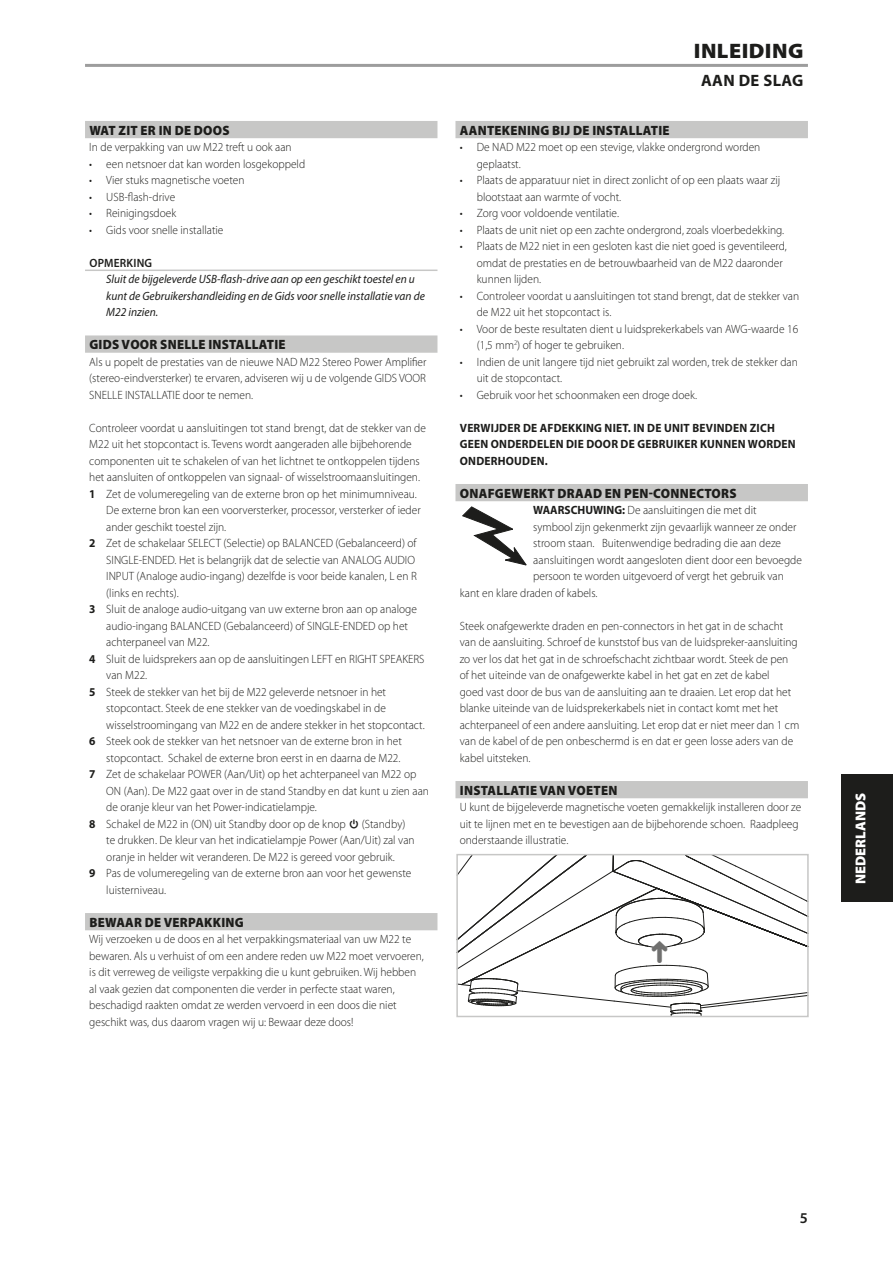
<style>
.page{position:relative;width:893px;height:1263px;background:#fff}
.page>*{position:absolute;margin:0;border:0;box-sizing:border-box;transform-origin:0 0}
.Body_copy_-_header{font:900 21px "Myriad Pro";letter-spacing:.02em;color:#1d1d1b;scale:1.05 1}
.Body_copy_-_header-2{font:700 16.5px "Myriad Pro";letter-spacing:.02em;color:#1d1d1b}
.t1{font:600 15px "Myriad Pro";color:#1d1d1b}
.t2{font:900 14.4px "Myriad Pro";color:#fff}
.Body_copy_-_sub-sect{font:900 13.5px "Myriad Pro";letter-spacing:.02em;color:#1d1d1b;scale:.95 1}
.Body_copy_-_indent_1{font:300 12px/16.5px "Myriad Pro";color:#1d1d1b;scale:.95 1}
.Body_copy_-_normal{font:300 12px/16.5px "Myriad Pro";color:#1d1d1b;scale:.95 1}
.Body_copy_-_note{font:italic 12px/16.5px "Myriad Pro";color:#1d1d1b;scale:.95 1}
.Body_copy_-_sub-sect-2{font:700 12px/16.5px "Myriad Pro";letter-spacing:.02em;color:#1d1d1b;scale:.95 1}
.Body_copy_-_note_hea{font:600 12px "Myriad Pro";letter-spacing:.02em;color:#1d1d1b;scale:.95 1}
.s1{font-weight:700}
</style>
<div class="page">
<hr style="left:85px;top:64px;width:723px;height:3px;background:#9d9d9d">
<div style="left:85px;top:121px;width:352px;height:17px;background:#c7c7c6"></div>
<hr style="left:85px;top:270px;width:352px;height:1px;background:#c7c7c6">
<div style="left:85px;top:335px;width:352px;height:18px;background:#c7c7c6"></div>
<div style="left:85px;top:913px;width:352px;height:17px;background:#c7c7c6"></div>
<div style="left:455px;top:121px;width:353px;height:17px;background:#c7c7c6"></div>
<div style="left:455px;top:484px;width:353px;height:17px;background:#c7c7c6"></div>
<div style="left:455px;top:781px;width:353px;height:17px;background:#c7c7c6"></div>
<svg style="left:462px;top:507px;width:64px;height:58px"></svg>
<div style="left:842px;top:774px;width:51px;height:128px;background:#1d1d1b"></div>
<svg style="left:457px;top:854px;width:351px;height:162px"></svg>
<p class="Body_copy_-_sub-sect" style="left:89px;top:121px;width:149px">WAT ZIT ER IN DE DOOS</p>
<p class="Body_copy_-_normal" style="left:89px;top:139px;width:214px">In de verpakking van uw M22 treft u ook aan</p>
<p class="Body_copy_-_indent_1" style="left:89px;top:155px;width:229px"><span class="s1">·</span> een netsnoer dat kan worden losgekoppeld</p>
<p class="Body_copy_-_indent_1" style="left:89px;top:172px;width:165px"><span class="s1">·</span> Vier stuks magnetische voeten</p>
<p class="Body_copy_-_indent_1" style="left:89px;top:188px;width:92px"><span class="s1">·</span> USB-flash-drive</p>
<p class="Body_copy_-_indent_1" style="left:89px;top:205px;width:93px"><span class="s1">·</span> Reinigingsdoek</p>
<p class="Body_copy_-_indent_1" style="left:89px;top:221px;width:143px"><span class="s1">·</span> Gids voor snelle installatie</p>
<p class="Body_copy_-_note_hea" style="left:89px;top:255px;width:68px">OPMERKING</p>
<p class="Body_copy_-_note" style="left:106px;top:271px;width:337px">Sluit de bijgeleverde USB-flash-drive aan op een geschikt toestel en u kunt de Gebruikershandleiding en de Gids voor snelle installatie van de<br>M22 inzien.</p>
<p class="Body_copy_-_sub-sect" style="left:89px;top:335px;width:208px">GIDS VOOR SNELLE INSTALLATIE</p>
<p class="Body_copy_-_normal" style="left:89px;top:353px;width:356px;text-align:justify">Als u popelt de prestaties van de nieuwe NAD M22 Stereo Power Amplifier (stereo-eindversterker) te ervaren, adviseren wij u de volgende GIDS VOOR SNELLE INSTALLATIE door te nemen.</p>
<p class="Body_copy_-_normal" style="left:89px;top:419px;width:356px">Controleer voordat u aansluitingen tot stand brengt, dat de stekker van de M22 uit het stopcontact is. Tevens wordt aangeraden alle bijbehorende componenten uit te schakelen of van het lichtnet te ontkoppelen tijdens het aansluiten of ontkoppelen van signaal- of wisselstroomaansluitingen.</p>
<p class="Body_copy_-_indent_1" style="left:106px;top:485px;width:332px;text-indent:-17px"><span class="s1">1</span> Zet de volumeregeling van de externe bron op het minimumniveau.<br>De externe bron kan een voorversterker, processor, versterker of ieder ander geschikt toestel zijn.</p>
<p class="Body_copy_-_indent_1" style="left:106px;top:535px;width:328px;text-indent:-17px"><span class="s1">2</span> Zet de schakelaar SELECT (Selectie) op BALANCED (Gebalanceerd) of SINGLE-ENDED. Het is belangrijk dat de selectie van ANALOG AUDIO INPUT (Analoge audio-ingang) dezelfde is voor beide kanalen, L en R (links en rechts).</p>
<p class="Body_copy_-_indent_1" style="left:106px;top:601px;width:328px;text-indent:-17px"><span class="s1">3</span> Sluit de analoge audio-uitgang van uw externe bron aan op analoge audio-ingang BALANCED (Gebalanceerd) of SINGLE-ENDED op het achterpaneel van M22.</p>
<p class="Body_copy_-_indent_1" style="left:106px;top:650px;width:336px;text-indent:-17px"><span class="s1">4</span> Sluit de luidsprekers aan op de aansluitingen LEFT en RIGHT SPEAKERS van M22.</p>
<p class="Body_copy_-_indent_1" style="left:106px;top:683px;width:337px;text-indent:-17px"><span class="s1">5</span> Steek de stekker van het bij de M22 geleverde netsnoer in het stopcontact. Steek de ene stekker van de voedingskabel in de wisselstroomingang van M22 en de andere stekker in het stopcontact.</p>
<p class="Body_copy_-_indent_1" style="left:89px;top:733px;width:331px;text-align:right"><span class="s1">6</span> Steek ook de stekker van het netsnoer van de externe bron in het stopcontact. Schakel de externe bron eerst in en daarna de M22.</p>
<p class="Body_copy_-_indent_1" style="left:106px;top:766px;width:341px;text-indent:-17px"><span class="s1">7</span> Zet de schakelaar POWER (Aan/Uit) op het achterpaneel van M22 op<br>ON (Aan). De M22 gaat over in de stand Standby en dat kunt u zien aan de oranje kleur van het Power-indicatielampje.</p>
<p class="Body_copy_-_indent_1" style="left:106px;top:815px;width:326px;text-indent:-17px"><span class="s1">8</span> Schakel de M22 in (ON) uit Standby door op de knop □ (Standby) te drukken. De kleur van het indicatielampje Power (Aan/Uit) zal van oranje in helder wit veranderen. De M22 is gereed voor gebruik.</p>
<p class="Body_copy_-_indent_1" style="left:106px;top:865px;width:323px;text-indent:-17px"><span class="s1">9</span> Pas de volumeregeling van de externe bron aan voor het gewenste luisterniveau.</p>
<p class="Body_copy_-_sub-sect" style="left:89px;top:913px;width:164px">BEWAAR DE VERPAKKING</p>
<p class="Body_copy_-_normal" style="left:89px;top:931px;width:354px">Wij verzoeken u de doos en al het verpakkingsmateriaal van uw M22 te bewaren. Als u verhuist of om een andere reden uw M22 moet vervoeren, is dit verreweg de veiligste verpakking die u kunt gebruiken. Wij hebben al vaak gezien dat componenten die verder in perfecte staat waren, beschadigd raakten omdat ze werden vervoerd in een doos die niet geschikt was, dus daarom vragen wij u: Bewaar deze doos!</p>
<p class="Body_copy_-_header" style="left:694px;top:37px;width:106px">INLEIDING</p>
<p class="Body_copy_-_header-2" style="left:701px;top:70px;width:104px">AAN DE SLAG</p>
<p class="Body_copy_-_sub-sect" style="left:460px;top:121px;width:222px">AANTEKENING BIJ DE INSTALLATIE</p>
<p class="Body_copy_-_indent_1" style="left:477px;top:139px;width:300px;text-indent:-17px"><span class="s1">·</span> De NAD M22 moet op een stevige, vlakke ondergrond worden geplaatst.</p>
<p class="Body_copy_-_indent_1" style="left:477px;top:172px;width:321px;text-indent:-17px"><span class="s1">·</span> Plaats de apparatuur niet in direct zonlicht of op een plaats waar zij blootstaat aan warmte of vocht.</p>
<p class="Body_copy_-_indent_1" style="left:460px;top:205px;width:169px"><span class="s1">·</span> Zorg voor voldoende ventilatie.</p>
<p class="Body_copy_-_indent_1" style="left:460px;top:221px;width:343px"><span class="s1">·</span> Plaats de unit niet op een zachte ondergrond, zoals vloerbedekking.</p>
<p class="Body_copy_-_indent_1" style="left:477px;top:238px;width:328px;text-indent:-17px"><span class="s1">·</span> Plaats de M22 niet in een gesloten kast die niet goed is geventileerd, omdat de prestaties en de betrouwbaarheid van de M22 daaronder kunnen lijden.</p>
<p class="Body_copy_-_indent_1" style="left:477px;top:287px;width:341px;text-indent:-17px"><span class="s1">·</span> Controleer voordat u aansluitingen tot stand brengt, dat de stekker van de M22 uit het stopcontact is.</p>
<p class="Body_copy_-_indent_1" style="left:477px;top:320px;width:340px;text-indent:-17px"><span class="s1">·</span> Voor de beste resultaten dient u luidsprekerkabels van AWG-waarde 16 (1,5 mm<sup>2</sup>) of hoger te gebruiken.</p>
<p class="Body_copy_-_indent_1" style="left:477px;top:353px;width:339px;text-indent:-17px"><span class="s1">·</span> Indien de unit langere tijd niet gebruikt zal worden, trek de stekker dan uit de stopcontact.</p>
<p class="Body_copy_-_indent_1" style="left:460px;top:386px;width:251px"><span class="s1">·</span> Gebruik voor het schoonmaken een droge doek.</p>
<p class="Body_copy_-_sub-sect-2" style="left:460px;top:419px;width:355px">VERWIJDER DE AFDEKKING NIET. IN DE UNIT BEVINDEN ZICH<br>GEEN ONDERDELEN DIE DOOR DE GEBRUIKER KUNNEN WORDEN<br>ONDERHOUDEN.</p>
<p class="Body_copy_-_sub-sect" style="left:460px;top:484px;width:293px">ONAFGEWERKT DRAAD EN PEN-CONNECTORS</p>
<p class="Body_copy_-_normal" style="left:533px;top:502px;width:237px"><span class="s1">WAARSCHUWING:</span> De aansluitingen die met dit</p>
<p class="Body_copy_-_normal" style="left:533px;top:518px;width:278px">symbool zijn gekenmerkt zijn gevaarlijk wanneer ze onder</p>
<p class="Body_copy_-_normal" style="left:533px;top:535px;width:262px">stroom staan. Buitenwendige bedrading die aan deze</p>
<p class="Body_copy_-_normal" style="left:533px;top:551px;width:284px">aansluitingen wordt aangesloten dient door een bevoegde</p>
<p class="Body_copy_-_normal" style="left:533px;top:568px;width:265px">persoon te worden uitgevoerd of vergt het gebruik van</p>
<p class="Body_copy_-_normal" style="left:460px;top:584px;width:147px">kant en klare draden of kabels.</p>
<p class="Body_copy_-_normal" style="left:460px;top:617px;width:359px">Steek onafgewerkte draden en pen-connectors in het gat in de schacht van de aansluiting. Schroef de kunststof bus van de luidspreker-aansluiting zo ver los dat het gat in de schroefschacht zichtbaar wordt. Steek de pen of het uiteinde van de onafgewerkte kabel in het gat en zet de kabel<br>goed vast door de bus van de aansluiting aan te draaien. Let erop dat het blanke uiteinde van de luidsprekerkabels niet in contact komt met het achterpaneel of een andere aansluiting. Let erop dat er niet meer dan 1 cm van de kabel of de pen onbeschermd is en dat er geen losse aders van de kabel uitsteken.</p>
<p class="Body_copy_-_sub-sect" style="left:460px;top:781px;width:167px">INSTALLATIE VAN VOETEN</p>
<p class="Body_copy_-_normal" style="left:460px;top:799px;width:361px">U kunt de bijgeleverde magnetische voeten gemakkelijk installeren door ze uit te lijnen met en te bevestigen aan de bijbehorende schoen. Raadpleeg onderstaande illustratie.</p>
<p class="t2" style="left:851px;top:884px;width:93px;rotate:-90deg">NEDERLANDS</p>
<p class="t1" style="left:800px;top:1208px;width:10px">5</p>
</div>
